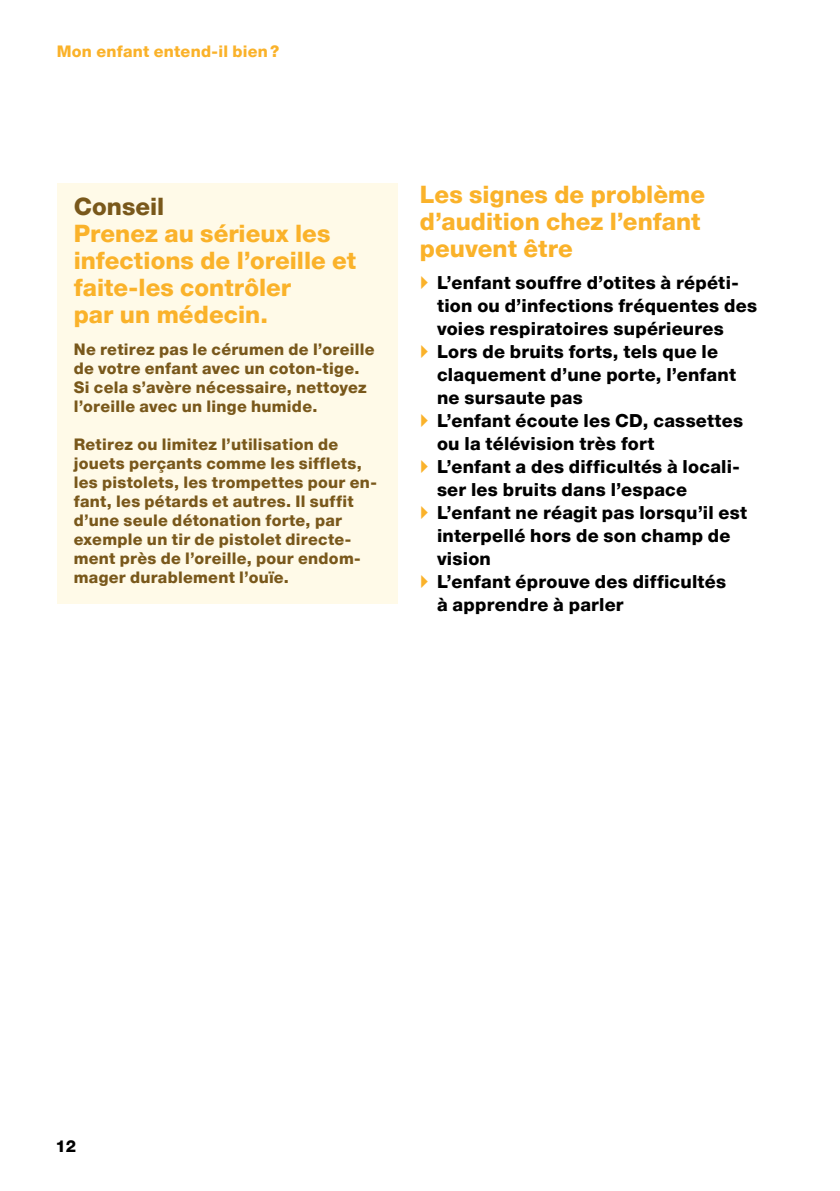
<style>
.page{position:relative;width:840px;height:1191px;background:#fff}
.page>*{position:absolute;margin:0;border:0;box-sizing:border-box;transform-origin:0 0}
.t1{font:800 24px/27px "Helvetica Neue LT Pro";color:#fab22a}
.t2{font:800 24px "Helvetica Neue LT Pro";color:#79581b}
.t3{font:800 18px/23px "Helvetica Neue LT Pro";letter-spacing:.015em;color:#000}
.t4{font:800 16.4px "Helvetica Neue LT Pro";color:#000}
.t5{font:800 16px/19px "Helvetica Neue LT Pro";letter-spacing:.02em;color:#79581b}
.t6{font:800 16px "Helvetica Neue LT Pro";letter-spacing:.02em;color:#fab22a}
</style>
<div class="page">
<div style="left:57px;top:184px;width:340px;height:420px;background:#fffae8"></div>
<p class="t6" style="left:57px;top:42px;width:224px">Mon enfant entend-il bien?</p>
<h1 class="t2" style="left:74px;top:193px;width:92px">Conseil</h1>
<h1 class="t1" style="left:74px;top:220px;width:284px">Prenez au sérieux les infections de l’oreille et faite-les contrôler<br>par un médecin.</h1>
<p class="t5" style="left:74px;top:340px;width:302px">Ne retirez pas le cérumen de l’oreille de votre enfant avec un coton-tige.<br>Si cela s’avère nécessaire, nettoyez l’oreille avec un linge humide.</p>
<p class="t5" style="left:74px;top:435px;width:304px">Retirez ou limitez l’utilisation de jouets perçants comme les sifflets, les pistolets, les trompettes pour en&shy;fant, les pétards et autres. Il suffit d’une seule détonation forte, par exemple un tir de pistolet directe&shy;ment près de l’oreille, pour endom&shy;mager durablement l’ouïe.</p>
<h1 class="t1" style="left:420px;top:180px;width:286px">Les signes de problème d’audition chez l’enfant peuvent être</h1>
<p class="t3" style="left:437px;top:271px;width:321px">L’enfant souffre d’otites à répéti&shy;tion ou d’infections fréquentes des voies respiratoires supérieures<br>Lors de bruits forts, tels que le claquement d’une porte, l’enfant ne sursaute pas<br>L’enfant écoute les CD, cassettes ou la télévision très fort<br>L’enfant a des difficultés à locali&shy;ser les bruits dans l’espace<br>L’enfant ne réagit pas lorsqu’il est interpellé hors de son champ de vision<br>L’enfant éprouve des difficultés<br>à apprendre à parler</p>
<p class="t4" style="left:56px;top:1136px;width:22px">12</p>
</div>
